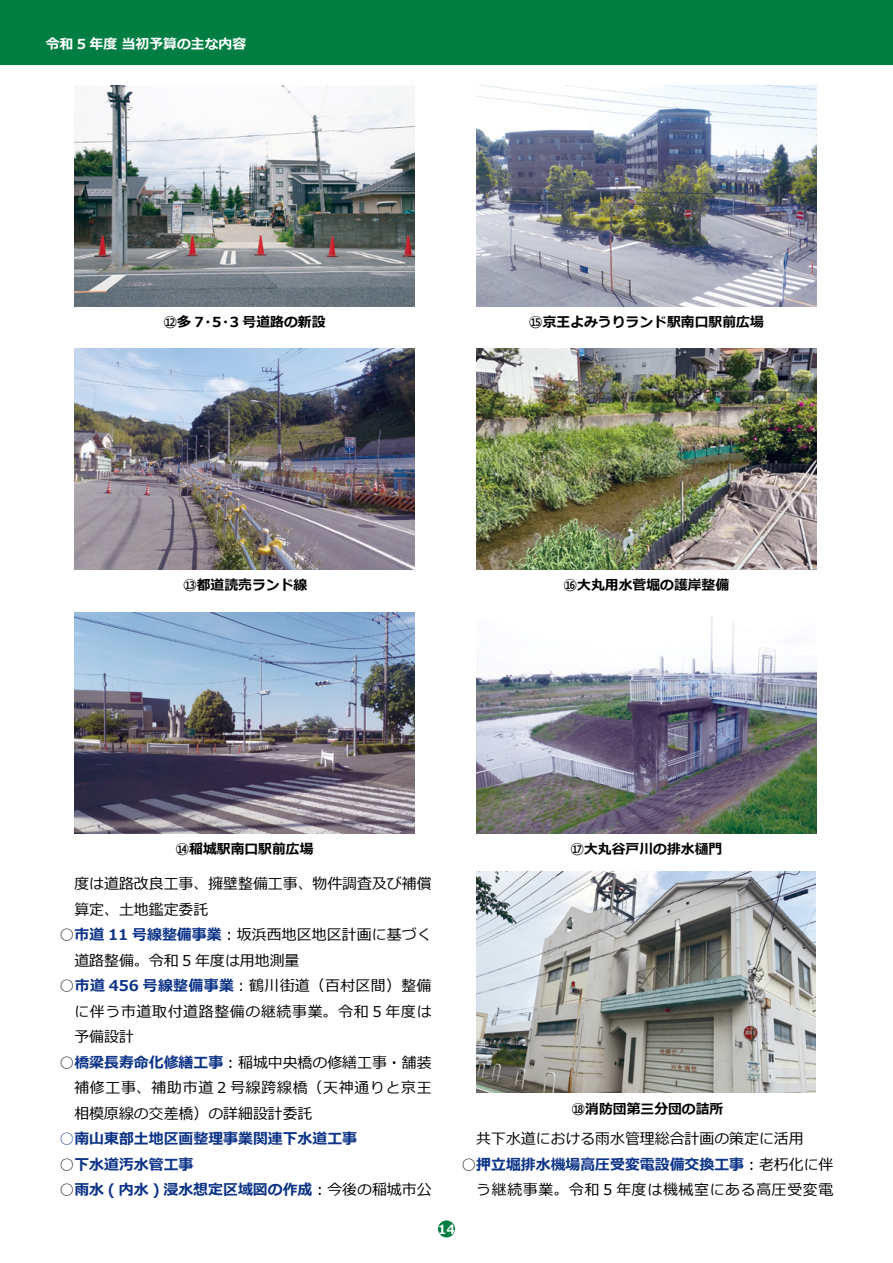
<style>
.page{position:relative;width:893px;height:1263px;background:#fff}
.page>*{position:absolute;margin:0;border:0;box-sizing:border-box;transform-origin:0 0}
.t1{font:14.85px/25.5px "Meiryo";color:#000}
.t2{font:700 14.85px "Meiryo";color:#0c3388}
.t3{font:14.85px/25.5px "Meiryo";letter-spacing:.045em;color:#000;text-align:right}
.t4{font:700 13.8px "Meiryo";color:#000}
.t5{font:700 13.8px "Meiryo";color:#fff}
.t6{font:700 12.75px "Meiryo";color:#fff}
.s1{font-weight:700;color:#0c3388}
.s2{font-weight:400;color:#000}
</style>
<div class="page">
<div style="left:438px;top:1220px;width:17px;height:17px;background:#007e41;border-radius:50%"></div>
<div style="left:0;top:0;width:893px;height:65px;background:#007e41"></div>
<img style="left:74px;top:85px;width:341px;height:221px">
<img style="left:74px;top:349px;width:341px;height:221px">
<img style="left:74px;top:612px;width:341px;height:221px">
<img style="left:476px;top:85px;width:340px;height:221px">
<img style="left:476px;top:349px;width:340px;height:221px">
<img style="left:476px;top:616px;width:340px;height:217px">
<img style="left:476px;top:872px;width:340px;height:221px">
<p class="t5" style="left:46px;top:35px;width:202px">令和 5 年度 当初予算の主な内容</p>
<p class="t4" style="left:163px;top:312px;width:164px">⑫多 7・5・3 号道路の新設</p>
<p class="t4" style="left:529px;top:312px;width:236px">⑮京王よみうりランド駅南口駅前広場</p>
<p class="t4" style="left:183px;top:576px;width:126px">⑬都道読売ランド線</p>
<p class="t4" style="left:563px;top:576px;width:167px">⑯大丸用水菅堀の護岸整備</p>
<p class="t4" style="left:175px;top:839px;width:140px">⑭稲城駅南口駅前広場</p>
<p class="t1" style="left:74px;top:872px;width:359px">度は道路改良工事、擁壁整備工事、物件調査及び補償算定、土地鑑定委託</p>
<p class="t1" style="left:74px;top:923px;width:359px;text-indent:-15px">○<span class="s1">市道 11 号線整備事業</span>：坂浜西地区地区計画に基づく道路整備。令和 5 年度は用地測量</p>
<p class="t1" style="left:74px;top:974px;width:359px;text-align:justify;text-indent:-15px">○<span class="s1">市道 456 号線整備事業</span>：鶴川街道（百村区間）整備に伴う市道取付道路整備の継続事業。令和 5 年度は予備設計</p>
<p class="t1" style="left:74px;top:1050px;width:359px;text-align:justify;text-indent:-15px">○<span class="s1">橋梁長寿命化修繕工事</span>：稲城中央橋の修繕工事・舗装補修工事、補助市道 2 号線跨線橋（天神通りと京王相模原線の交差橋）の詳細設計委託</p>
<p class="t2" style="left:60px;top:1128px;width:299px">○南山東部土地区画整理事業関連下水道工事</p>
<p class="t2" style="left:60px;top:1154px;width:135px"><span class="s2">○</span>下水道汚水管工事</p>
<p class="t2" style="left:60px;top:1179px;width:374px"><span class="s2">○</span>雨水 ( 内水 ) 浸水想定区域図の作成<span class="s2">：今後の稲城市公</span></p>
<p class="t4" style="left:570px;top:839px;width:154px">⑰大丸谷戸川の排水樋門</p>
<p class="t4" style="left:571px;top:1099px;width:154px">⑱消防団第三分団の詰所</p>
<p class="t1" style="left:476px;top:1127px;width:329px">共下水道における雨水管理総合計画の策定に活用</p>
<p class="t3" style="left:461px;top:1152px;width:374px">○<span class="s1">押立堀排水機場高圧受変電設備交換工事</span>：老朽化に伴う継続事業。令和 5 年度は機械室にある高圧受変電</p>
<p class="t6" style="left:438px;top:1220px;width:19px">14</p>
</div>
